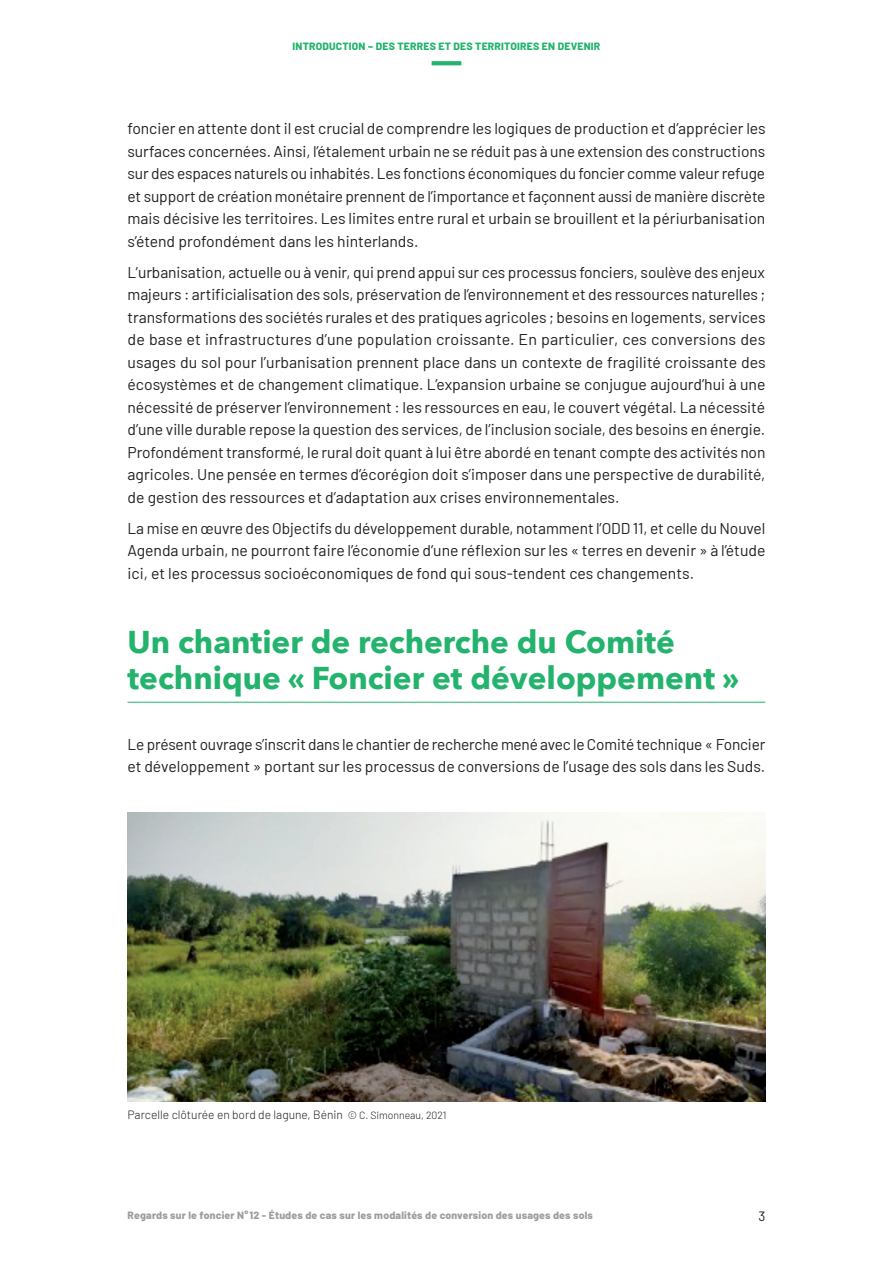
<style>
.page{position:relative;width:893px;height:1263px;background:#fff}
.page>*{position:absolute;margin:0;border:0;box-sizing:border-box;transform-origin:0 0}
.t1{font:700 31.5px/36px "Avenir Next";color:#23b36d}
.t2{font:15.6px/22.5px "Barlow";color:#231f20;text-align:justify}
.t3{font:13.5px "Barlow";color:#231f20}
.t4{font:300 12px "Barlow";color:#231f20}
.t5{font:800 10.5px "Barlow";letter-spacing:.02em;color:#9b9da0}
.t6{font:800 10.5px "Barlow";letter-spacing:.02em;color:#23b36d}
.s1{font-size:10.5px}
</style>
<div class="page">
<svg style="left:432px;top:61px;width:29px;height:4px"></svg>
<hr style="left:128px;top:702px;width:637px;height:1px;background:#23b36d">
<img style="left:128px;top:812px;width:637px;height:289px">
<p class="t6" style="left:293px;top:38px;width:309px">INTRODUCTION – DES TERRES ET DES TERRITOIRES EN DEVENIR</p>
<p class="t2" style="left:128px;top:116px;width:640px">foncier en attente dont il est crucial de comprendre les logiques de production et d’apprécier les surfaces concernées. Ainsi, l’étalement urbain ne se réduit pas à une extension des constructions sur des espaces naturels ou inhabités. Les fonctions économiques du foncier comme valeur refuge et support de création monétaire prennent de l’importance et façonnent aussi de manière discrète mais décisive les territoires. Les limites entre rural et urbain se brouillent et la périurbanisation s’étend profondément dans les hinterlands.</p>
<p class="t2" style="left:128px;top:260px;width:640px">L’urbanisation, actuelle ou à venir, qui prend appui sur ces processus fonciers, soulève des enjeux majeurs : artificialisation des sols, préservation de l’environnement et des ressources naturelles ; transformations des sociétés rurales et des pratiques agricoles ; besoins en logements, services de base et infrastructures d’une population croissante. En particulier, ces conversions des usages du sol pour l’urbanisation prennent place dans un contexte de fragilité croissante des écosystèmes et de changement climatique. L’expansion urbaine se conjugue aujourd’hui à une nécessité de préserver l’environnement : les ressources en eau, le couvert végétal. La nécessité d’une ville durable repose la question des services, de l’inclusion sociale, des besoins en énergie.<br>Profondément transformé, le rural doit quant à lui être abordé en tenant compte des activités non agricoles. Une pensée en termes d’écorégion doit s’imposer dans une perspective de durabilité, de gestion des ressources et d’adaptation aux crises environnementales.</p>
<p class="t2" style="left:128px;top:516px;width:639px">La mise en œuvre des Objectifs du développement durable, notamment l’ODD 11, et celle du Nouvel Agenda urbain, ne pourront faire l’économie d’une réflexion sur les « terres en devenir » à l’étude ici, et les processus socioéconomiques de fond qui sous-tendent ces changements.</p>
<h1 class="t1" style="left:128px;top:624px;width:613px">Un chantier de recherche du Comité technique « Foncier et développement »</h1>
<p class="t2" style="left:128px;top:732px;width:639px">Le présent ouvrage s’inscrit dans le chantier de recherche mené avec le Comité technique « Foncier et développement » portant sur les processus de conversions de l’usage des sols dans les Suds.</p>
<p class="t4" style="left:128px;top:1106px;width:321px">Parcelle clôturée en bord de lagune, Bénin <span class="s1">© C. Simonneau, 2021</span></p>
<p class="t5" style="left:128px;top:1208px;width:467px">Regards sur le foncier N°12 - Études de cas sur les modalités de conversion des usages des sols</p>
<p class="t3" style="left:758px;top:1207px;width:8px">3</p>
</div>
